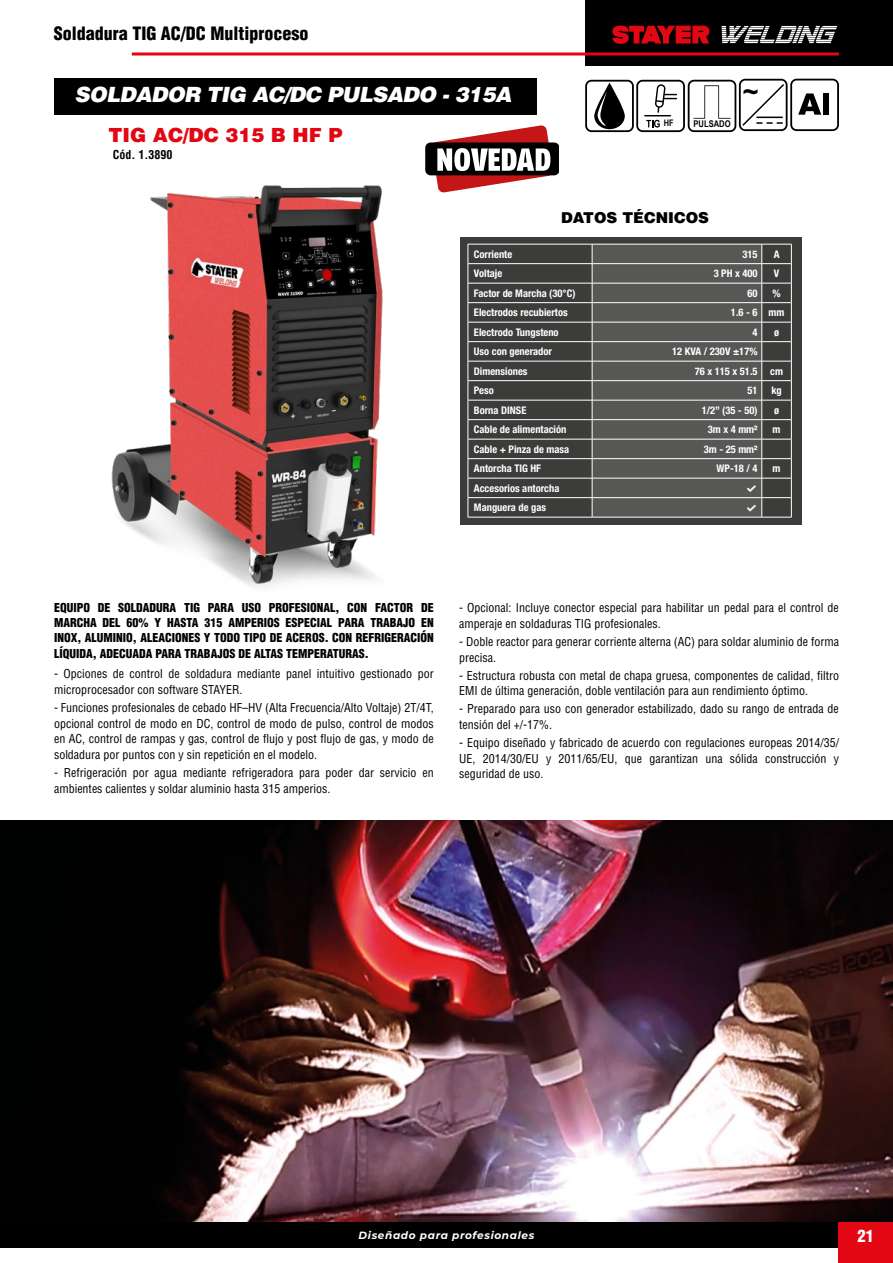
<style>
.page{position:relative;width:893px;height:1263px;background:#fff}
.page>*{position:absolute;margin:0;border:0;box-sizing:border-box;transform-origin:0 0}
.t1{font:700 27px "Arial";color:#000}
.t2{font:italic 900 21px "Helvetica LT Std";letter-spacing:-.025em;color:#fff}
.t3{font:900 19.5px "Helvetica LT Std";color:#e30613}
.t4{font:900 condensed 18px "Helvetica LT Std";color:#000}
.t5{font:900 condensed 16.5px "Helvetica LT Std";color:#fff}
.t6{font:900 15px "Helvetica LT Std";color:#000}
.t7{font:condensed 12px/15.8px "Helvetica LT Std";color:#000}
.t8{font:900 condensed 12px/15.3px "Helvetica LT Std";color:#000;text-align:justify}
.t9{font:700 condensed 12px "Helvetica LT Std";color:#000}
.t10{font:700 condensed 10.5px/19.5px "Helvetica Neue LT Std";color:#fff}
.t11{font:italic 700 10.5px "Montserrat";letter-spacing:.06em;color:#fff}
.t12{font:700 9.3px "Arial Narrow";color:#000}
.t13{font:700 9px "Arial Narrow";color:#000}
</style>
<div class="page">
<div style="left:585px;top:0;width:308px;height:66px;background:#000"></div>
<svg style="left:722px;top:26px;width:115px;height:17px"></svg>
<div style="left:0;top:1221px;width:893px;height:27px;background:#000"></div>
<div style="left:838px;top:1209px;width:55px;height:54px;background:#e30613"></div>
<svg style="left:612px;top:25px;width:98px;height:19px"></svg>
<hr style="left:132px;top:53px;width:707px;height:3px;background:#e30613">
<img style="left:0;top:820px;width:893px;height:401px">
<hr style="left:0;top:706px;width:1px;height:501px;background:#e3e3e3">
<hr style="left:0;top:134px;width:1px;height:520px;background:#e3e3e3">
<div style="left:54px;top:78px;width:483px;height:36px;background:#000"></div>
<svg style="left:425px;top:125px;width:133px;height:67px"></svg>
<div style="left:460px;top:237px;width:342px;height:287px;background:#3c3c3b"></div>
<hr style="left:762px;top:244px;width:30px;height:1px;background:#fff">
<hr style="left:762px;top:263px;width:30px;height:1px;background:#fff">
<hr style="left:762px;top:283px;width:30px;height:1px;background:#fff">
<hr style="left:762px;top:302px;width:30px;height:1px;background:#fff">
<hr style="left:762px;top:322px;width:30px;height:1px;background:#fff">
<hr style="left:762px;top:341px;width:30px;height:1px;background:#fff">
<hr style="left:762px;top:361px;width:30px;height:1px;background:#fff">
<hr style="left:762px;top:380px;width:30px;height:1px;background:#fff">
<hr style="left:762px;top:400px;width:30px;height:1px;background:#fff">
<hr style="left:762px;top:419px;width:30px;height:1px;background:#fff">
<hr style="left:762px;top:439px;width:30px;height:1px;background:#fff">
<hr style="left:762px;top:458px;width:30px;height:1px;background:#fff">
<hr style="left:762px;top:478px;width:30px;height:1px;background:#fff">
<hr style="left:762px;top:497px;width:30px;height:1px;background:#fff">
<svg style="left:791px;top:244px;width:1px;height:273px"></svg>
<hr style="left:762px;top:517px;width:30px;height:1px;background:#fff">
<hr style="left:468px;top:244px;width:124px;height:1px;background:#fff">
<hr style="left:468px;top:263px;width:124px;height:1px;background:#fff">
<hr style="left:468px;top:283px;width:124px;height:1px;background:#fff">
<hr style="left:468px;top:302px;width:124px;height:1px;background:#fff">
<hr style="left:468px;top:322px;width:124px;height:1px;background:#fff">
<hr style="left:468px;top:341px;width:124px;height:1px;background:#fff">
<hr style="left:468px;top:361px;width:124px;height:1px;background:#fff">
<hr style="left:468px;top:380px;width:124px;height:1px;background:#fff">
<hr style="left:468px;top:400px;width:124px;height:1px;background:#fff">
<hr style="left:468px;top:419px;width:124px;height:1px;background:#fff">
<hr style="left:468px;top:439px;width:124px;height:1px;background:#fff">
<hr style="left:468px;top:458px;width:124px;height:1px;background:#fff">
<hr style="left:468px;top:478px;width:124px;height:1px;background:#fff">
<hr style="left:468px;top:497px;width:124px;height:1px;background:#fff">
<svg style="left:468px;top:244px;width:1px;height:273px"></svg>
<hr style="left:468px;top:517px;width:124px;height:1px;background:#fff">
<hr style="left:592px;top:517px;width:170px;height:1px;background:#fff">
<svg style="left:592px;top:244px;width:170px;height:273px"></svg>
<img style="left:111px;top:185px;width:272px;height:402px">
<svg style="left:585px;top:79px;width:254px;height:53px"></svg>
<h3 class="t4" style="left:54px;top:22px;width:256px">Soldadura TIG AC/DC Multiproceso</h3>
<h2 class="t2" style="left:75px;top:81px;width:439px">SOLDADOR TIG AC/DC PULSADO - 315A</h2>
<h3 class="t3" style="left:108px;top:122px;width:235px">TIG AC/DC 315 B HF P</h3>
<p class="t9" style="left:113px;top:147px;width:61px">Cód. 1.3890</p>
<p class="t13" style="left:664px;top:116px;width:11px">HF</p>
<p class="t12" style="left:693px;top:117px;width:39px">PULSADO</p>
<h1 class="t1" style="left:743px;top:73px;width:17px">~</h1>
<p class="t6" style="left:561px;top:208px;width:149px">DATOS TÉCNICOS</p>
<p class="t10" style="left:474px;top:244px;width:40px">Corriente</p>
<p class="t10" style="left:742px;top:244px;width:17px">315</p>
<p class="t10" style="left:774px;top:244px;width:7px">A</p>
<p class="t10" style="left:474px;top:263px;width:30px">Voltaje</p>
<p class="t10" style="left:714px;top:263px;width:45px">3 PH x 400</p>
<p class="t10" style="left:774px;top:263px;width:7px">V</p>
<p class="t10" style="left:474px;top:283px;width:103px">Factor de Marcha (30°C)</p>
<p class="t10" style="left:747px;top:283px;width:12px">60</p>
<p class="t10" style="left:772px;top:283px;width:10px">%</p>
<p class="t10" style="left:474px;top:302px;width:95px">Electrodos recubiertos</p>
<p class="t10" style="left:731px;top:302px;width:55px">1.6 - 6 mm</p>
<p class="t10" style="left:474px;top:322px;width:86px">Electrodo Tungsteno</p>
<p class="t10" style="left:752px;top:322px;width:7px">4</p>
<p class="t10" style="left:774px;top:322px;width:7px">ø</p>
<p class="t10" style="left:474px;top:341px;width:80px">Uso con generador</p>
<p class="t10" style="left:672px;top:341px;width:87px">12 KVA / 230V ±17%</p>
<p class="t10" style="left:474px;top:361px;width:55px">Dimensiones</p>
<p class="t10" style="left:695px;top:361px;width:90px">76 x 115 x 51.5 cm</p>
<p class="t10" style="left:474px;top:380px;width:21px">Peso</p>
<p class="t10" style="left:747px;top:380px;width:12px">51</p>
<p class="t10" style="left:771px;top:380px;width:12px">kg</p>
<p class="t10" style="left:474px;top:400px;width:54px">Borna DINSE</p>
<p class="t10" style="left:702px;top:400px;width:57px">1/2” (35 - 50)</p>
<p class="t10" style="left:774px;top:400px;width:7px">ø</p>
<p class="t10" style="left:474px;top:419px;width:94px">Cable de alimentación</p>
<p class="t10" style="left:708px;top:419px;width:51px">3m x 4 mm²</p>
<p class="t10" style="left:773px;top:419px;width:9px">m</p>
<p class="t10" style="left:474px;top:439px;width:97px">Cable + Pinza de masa</p>
<p class="t10" style="left:704px;top:439px;width:55px">3m - 25 mm²</p>
<p class="t10" style="left:474px;top:458px;width:69px">Antorcha TIG HF</p>
<p class="t10" style="left:717px;top:458px;width:42px">WP-18 / 4</p>
<p class="t10" style="left:773px;top:458px;width:9px">m</p>
<p class="t10" style="left:474px;top:478px;width:87px">Accesorios antorcha<br>Manguera de gas</p>
<p class="t8" style="left:54px;top:600px;width:381px">EQUIPO DE SOLDADURA TIG PARA USO PROFESIONAL, CON FACTOR DE MARCHA DEL 60% Y HASTA 315 AMPERIOS ESPECIAL PARA TRABAJO EN INOX, ALUMINIO, ALEACIONES Y TODO TIPO DE ACEROS. CON REFRIGERACIÓN LÍQUIDA, ADECUADA PARA TRABAJOS DE ALTAS TEMPERATURAS.</p>
<p class="t7" style="left:54px;top:666px;width:381px">- Opciones de control de soldadura mediante panel intuitivo gestionado por microprocesador con software STAYER.</p>
<p class="t7" style="left:54px;top:699px;width:381px;text-align:justify">- Funciones profesionales de cebado HF–HV (Alta Frecuencia/Alto Voltaje) 2T/4T, opcional control de modo en DC, control de modo de pulso, control de modos en AC, control de rampas y gas, control de flujo y post flujo de gas, y modo de soldadura por puntos con y sin repetición en el modelo.</p>
<p class="t7" style="left:54px;top:765px;width:381px">- Refrigeración por agua mediante refrigeradora para poder dar servicio en ambientes calientes y soldar aluminio hasta 315 amperios.</p>
<p class="t7" style="left:459px;top:600px;width:381px">- Opcional: Incluye conector especial para habilitar un pedal para el control de amperaje en soldaduras TIG profesionales.</p>
<p class="t7" style="left:459px;top:634px;width:381px">- Doble reactor para generar corriente alterna (AC) para soldar aluminio de forma precisa.</p>
<p class="t7" style="left:459px;top:667px;width:381px">- Estructura robusta con metal de chapa gruesa, componentes de calidad, filtro<br>EMI de última generación, doble ventilación para aun rendimiento óptimo.</p>
<p class="t7" style="left:459px;top:701px;width:381px">- Preparado para uso con generador estabilizado, dado su rango de entrada de tensión del +/-17%.</p>
<p class="t7" style="left:459px;top:735px;width:381px;text-align:justify">- Equipo diseñado y fabricado de acuerdo con regulaciones europeas 2014/35/ UE, 2014/30/EU y 2011/65/EU, que garantizan una sólida construcción y seguridad de uso.</p>
<p class="t11" style="left:359px;top:1228px;width:177px">Diseñado para profesionales</p>
<h3 class="t5" style="left:858px;top:1225px;width:18px">21</h3>
</div>
